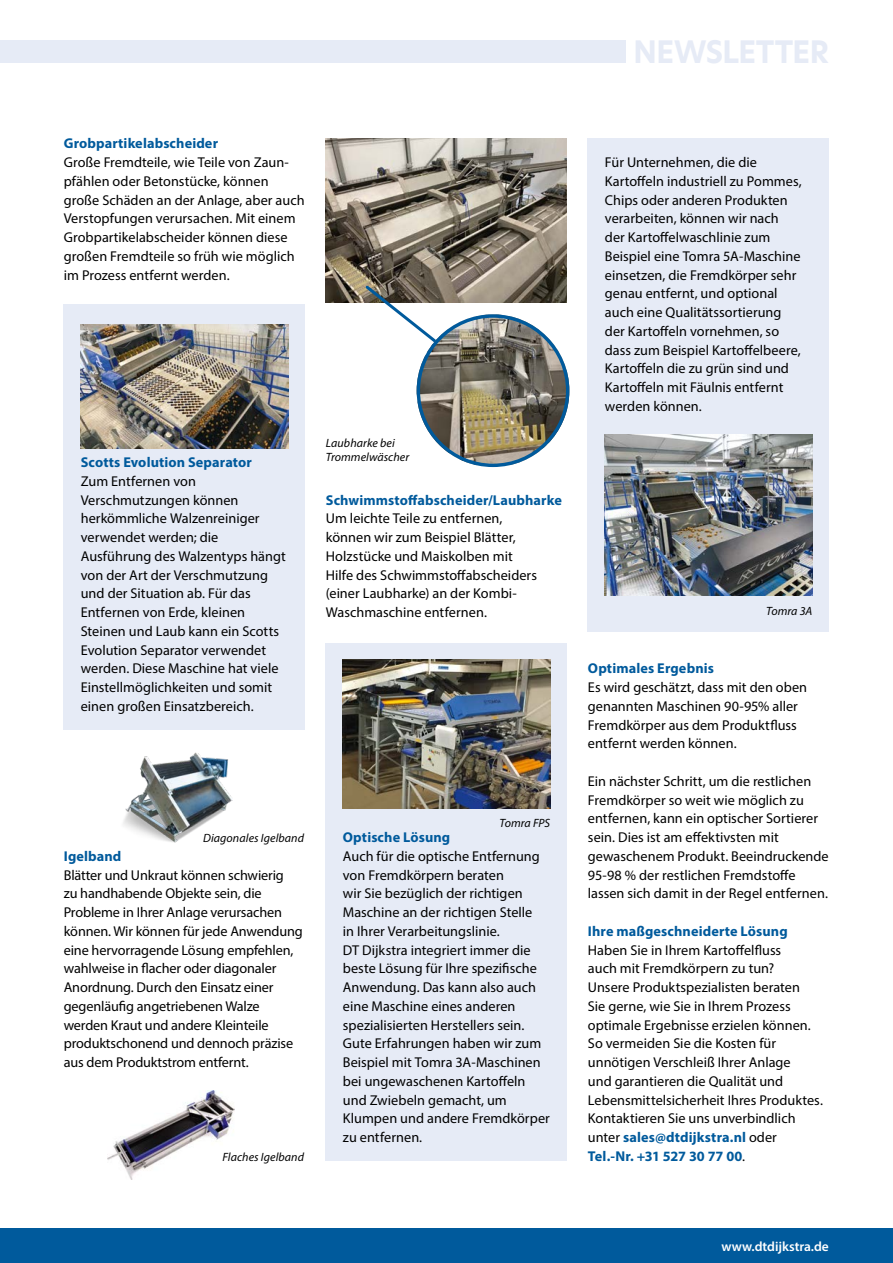
<style>
.page{position:relative;width:893px;height:1263px;background:#fff}
.page>*{position:absolute;margin:0;border:0;box-sizing:border-box;transform-origin:0 0}
.t1{font:700 30.3px "New Hero";letter-spacing:-.015em;color:#e6ebf6;scale:.96 1}
.Body{font:14.25px/18.8px "Myriad Pro";color:#000}
.SUBJES{font:700 14.25px "Myriad Pro";letter-spacing:.01em;color:#005a9c}
.Body-2{font:700 14.25px "Myriad Pro";letter-spacing:.01em;color:#005a9c}
.Hoofdkop{font:600 13.5px "Myriad Pro";color:#fff}
.Body-3{font:italic 12px "Myriad Pro";letter-spacing:.005em;color:#000}
.s1{font-weight:700;color:#005a9c}
</style>
<div class="page">
<div style="left:0;top:1229px;width:893px;height:34px;background:#005a9c"></div>
<div style="left:64px;top:304px;width:241px;height:426px;background:#e6ebf6"></div>
<img style="left:81px;top:325px;width:207px;height:123px">
<img style="left:123px;top:753px;width:109px;height:89px">
<img style="left:108px;top:1090px;width:127px;height:90px">
<img style="left:326px;top:139px;width:240px;height:164px">
<svg style="left:363px;top:283px;width:136px;height:110px"></svg>
<img style="left:417px;top:314px;width:152px;height:151px">
<div style="left:417px;top:314px;width:152px;height:153px;border:3px solid #005a9c;border-radius:50%"></div>
<div style="left:326px;top:644px;width:241px;height:517px;background:#e6ebf6"></div>
<img style="left:343px;top:659px;width:207px;height:149px">
<div style="left:588px;top:138px;width:241px;height:494px;background:#e6ebf6"></div>
<img style="left:605px;top:434px;width:207px;height:162px">
<div style="left:0;top:40px;width:625px;height:23px;background:#e6ebf6"></div>
<p class="t1" style="left:634px;top:31px;width:205px">NEWSLETTER</p>
<p class="SUBJES" style="left:64px;top:134px;width:156px">Grobpartikelabscheider</p>
<p class="Body" style="left:64px;top:153px;width:242px">Große Fremdteile, wie Teile von Zaun&shy;pfählen oder Betonstücke, können große Schäden an der Anlage, aber auch Verstopfungen verursachen. Mit einem Grobpartikelabscheider können diese großen Fremdteile so früh wie möglich im Prozess entfernt werden.</p>
<p class="Body-2" style="left:81px;top:453px;width:173px">Scotts Evolution Separator</p>
<p class="Body" style="left:81px;top:471px;width:207px">Zum Entfernen von<br>Verschmutzungen können herkömmliche Walzenreiniger verwendet werden; die<br>Ausführung des Walzentyps hängt von der Art der Verschmutzung und der Situation ab. Für das<br>Entfernen von Erde, kleinen<br>Steinen und Laub kann ein Scotts<br>Evolution Separator verwendet werden. Diese Maschine hat viele<br>Einstellmöglichkeiten und somit einen großen Einsatzbereich.</p>
<p class="Body-3" style="left:326px;top:436px;width:71px">Laubharke bei</p>
<p class="Body-3" style="left:326px;top:450px;width:85px">Trommelwäscher</p>
<p class="SUBJES" style="left:326px;top:490px;width:237px">Schwimmstoffabscheider/Laubharke</p>
<p class="Body" style="left:326px;top:509px;width:213px">Um leichte Teile zu entfernen, können wir zum Beispiel Blätter,<br>Holzstücke und Maiskolben mit<br>Hilfe des Schwimmstoffabscheiders (einer Laubharke) an der Kombi-<br>Waschmaschine entfernen.</p>
<p class="Body-3" style="left:203px;top:831px;width:102px">Diagonales Igelband</p>
<p class="SUBJES" style="left:64px;top:847px;width:59px">Igelband</p>
<p class="Body" style="left:64px;top:865px;width:240px">Blätter und Unkraut können schwierig<br>zu handhabende Objekte sein, die Probleme in Ihrer Anlage verursachen können. Wir können für jede Anwendung eine hervorragende Lösung empfehlen, wahlweise in flacher oder diagonaler Anordnung. Durch den Einsatz einer gegenläufig angetriebenen Walze werden Kraut und andere Kleinteile produktschonend und dennoch präzise aus dem Produktstrom entfernt.</p>
<p class="Body-3" style="left:222px;top:1149px;width:83px">Flaches Igelband</p>
<p class="Body-3" style="left:500px;top:816px;width:52px">Tomra FPS</p>
<p class="SUBJES" style="left:343px;top:828px;width:109px">Optische Lösung</p>
<p class="Body" style="left:343px;top:846px;width:208px">Auch für die optische Entfernung von Fremdkörpern beraten<br>wir Sie bezüglich der richtigen<br>Maschine an der richtigen Stelle<br>in Ihrer Verarbeitungslinie.<br>DT Dijkstra integriert immer die beste Lösung für Ihre spezifische<br>Anwendung. Das kann also auch eine Maschine eines anderen spezialisierten Herstellers sein.<br>Gute Erfahrungen haben wir zum<br>Beispiel mit Tomra 3A-Maschinen bei ungewaschenen Kartoffeln und Zwiebeln gemacht, um<br>Klumpen und andere Fremdkörper zu entfernen.</p>
<p class="Body" style="left:605px;top:153px;width:198px">Für Unternehmen, die die<br>Kartoffeln industriell zu Pommes,<br>Chips oder anderen Produkten verarbeiten, können wir nach der Kartoffelwaschlinie zum<br>Beispiel eine Tomra 5A-Maschine einsetzen, die Fremdkörper sehr genau entfernt, und optional auch eine Qualitätssortierung der Kartoffeln vornehmen, so dass zum Beispiel Kartoffelbeere,<br>Kartoffeln die zu grün sind und<br>Kartoffeln mit Fäulnis entfernt werden können.</p>
<p class="Body-3" style="left:766px;top:603px;width:47px">Tomra 3A</p>
<p class="SUBJES" style="left:588px;top:659px;width:128px">Optimales Ergebnis</p>
<p class="Body" style="left:588px;top:678px;width:221px">Es wird geschätzt, dass mit den oben genannten Maschinen 90-95% aller<br>Fremdkörper aus dem Produktfluss entfernt werden können.</p>
<p class="Body" style="left:588px;top:771px;width:242px">Ein nächster Schritt, um die restlichen Fremdkörper so weit wie möglich zu entfernen, kann ein optischer Sortierer sein. Dies ist am effektivsten mit gewaschenem Produkt. Beeindruckende 95-98 % der restlichen Fremdstoffe lassen sich damit in der Regel entfernen.</p>
<p class="SUBJES" style="left:588px;top:922px;width:201px">Ihre maßgeschneiderte Lösung</p>
<p class="Body" style="left:588px;top:940px;width:237px">Haben Sie in Ihrem Kartoffelfluss<br>auch mit Fremdkörpern zu tun?<br>Unsere Produktspezialisten beraten<br>Sie gerne, wie Sie in Ihrem Prozess optimale Ergebnisse erzielen können.<br>So vermeiden Sie die Kosten für unnötigen Verschleiß Ihrer Anlage<br>und garantieren die Qualität und Lebensmittelsicherheit Ihres Produktes.<br>Kontaktieren Sie uns unverbindlich unter <span class="s1">sales@dtdijkstra.nl</span> oder <span class="s1">Tel.-Nr. +31 527 30 77 00</span>.</p>
<p class="Hoofdkop" style="left:721px;top:1238px;width:109px">www.dtdijkstra.de</p>
</div>
